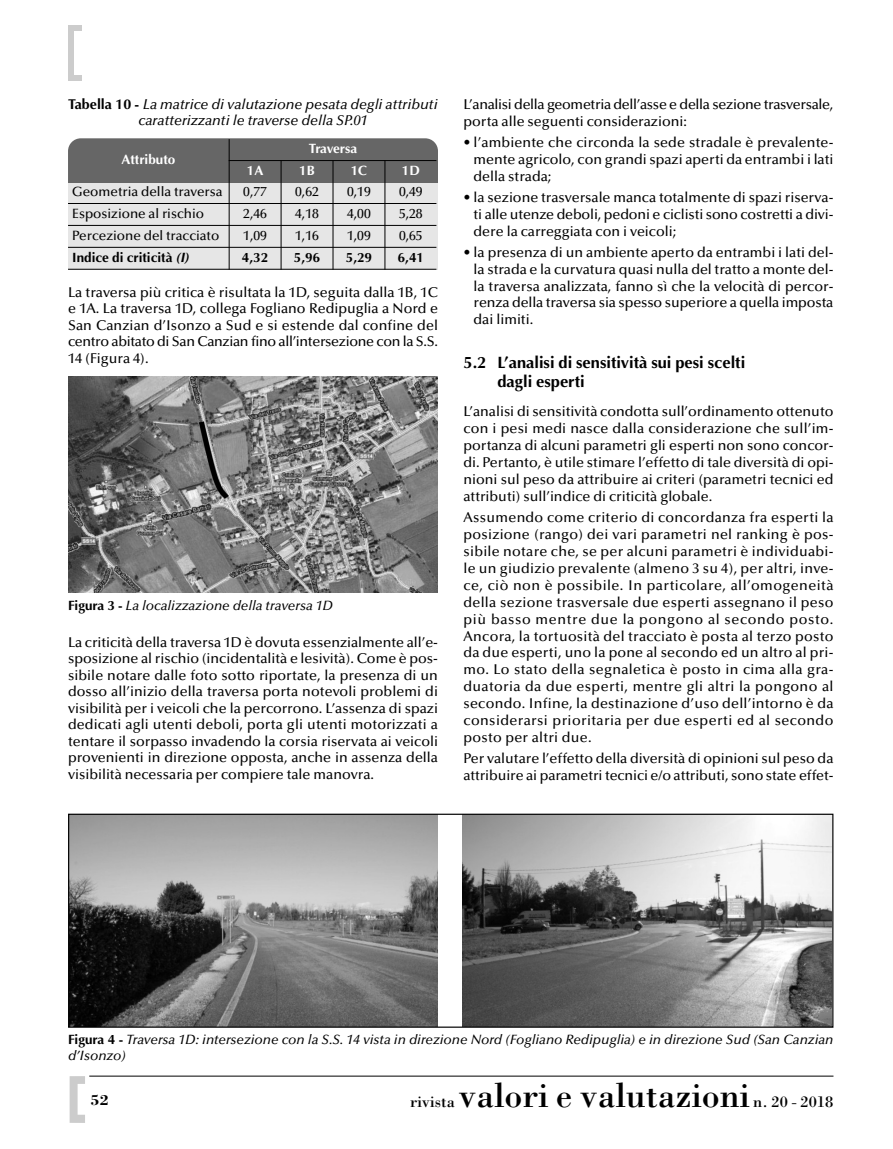
<style>
.page{position:relative;width:893px;height:1149px;background:#fff}
.page>*{position:absolute;margin:0;border:0;box-sizing:border-box;transform-origin:0 0}
.t1{font:36px "Bodoni";color:#000}
.t2{font:700 16.5px/18.5px "Optima";color:#000}
.t3{font:700 15px "Bodoni";color:#000}
.t4{font:500 14.25px/17px "Optima";color:#000;text-align:justify}
.t5{font:500 14.25px/17px "Optima";letter-spacing:-.02em;color:#000}
.t6{font:italic 500 14.25px/16.5px "Optima";color:#000;text-align:center}
.t7{font:italic 500 13.5px/15.8px "Optima";color:#000}
.t8{font:500 13.5px "Optima";color:#000}
.t9{font:700 13.5px "Optima";color:#000}
.t10{font:700 13.5px "Optima";color:#fff}
.t11{font:700 13.5px "Optima";letter-spacing:-.02em;color:#fff}
.s1{font-weight:700;font-style:normal}
.s2{font-style:italic}
.s3{font-size:16.5px}
</style>
<div class="page">
<div style="left:68px;top:26px;width:6px;height:51px;background:#ccc"></div>
<div style="left:68px;top:75px;width:13px;height:6px;background:#ccc"></div>
<div style="left:68px;top:26px;width:13px;height:5px;background:#ccc"></div>
<svg style="left:70px;top:1076px;width:15px;height:46px"></svg>
<hr style="left:89px;top:1075px;width:744px;height:1px;background:#000">
<div style="left:68px;top:138px;width:370px;height:61px;background:#666;border-radius:13px"></div>
<div style="left:68px;top:183px;width:370px;height:86px;background:#e6e6e6"></div>
<hr style="left:229px;top:139px;width:1px;height:130px;background:#000">
<hr style="left:281px;top:160px;width:1px;height:109px;background:#000">
<hr style="left:333px;top:160px;width:1px;height:109px;background:#000">
<hr style="left:384px;top:160px;width:1px;height:109px;background:#000">
<hr style="left:229px;top:160px;width:207px;height:1px;background:#000">
<hr style="left:68px;top:203px;width:368px;height:1px;background:#000">
<hr style="left:68px;top:225px;width:368px;height:1px;background:#000">
<hr style="left:68px;top:247px;width:368px;height:1px;background:#000">
<hr style="left:68px;top:269px;width:368px;height:1px;background:#000">
<img style="left:68px;top:376px;width:370px;height:216px">
<img style="left:70px;top:815px;width:368px;height:210px">
<img style="left:463px;top:815px;width:368px;height:210px">
<div style="left:68px;top:813px;width:765px;height:214px;border:1px solid #000"></div>
<p class="t6" style="left:68px;top:97px;width:371px"><span class="s1">Tabella 10 -</span> La matrice di valutazione pesata degli attributi caratterizzanti le traverse della SP.01</p>
<p class="t10" style="left:121px;top:151px;width:55px">Attributo</p>
<p class="t11" style="left:309px;top:140px;width:50px">Traversa</p>
<p class="t10" style="left:247px;top:162px;width:18px">1A</p>
<p class="t10" style="left:299px;top:162px;width:17px">1B</p>
<p class="t10" style="left:351px;top:162px;width:18px">1C</p>
<p class="t10" style="left:402px;top:162px;width:20px">1D</p>
<p class="t8" style="left:72px;top:186px;width:152px">Geometria della traversa</p>
<p class="t8" style="left:243px;top:186px;width:25px">0,77</p>
<p class="t8" style="left:295px;top:186px;width:25px">0,62</p>
<p class="t8" style="left:347px;top:186px;width:25px">0,19</p>
<p class="t8" style="left:399px;top:186px;width:25px">0,49</p>
<p class="t8" style="left:72px;top:208px;width:133px">Esposizione al rischio</p>
<p class="t8" style="left:243px;top:208px;width:25px">2,46</p>
<p class="t8" style="left:295px;top:208px;width:25px">4,18</p>
<p class="t8" style="left:347px;top:208px;width:25px">4,00</p>
<p class="t8" style="left:399px;top:208px;width:25px">5,28</p>
<p class="t8" style="left:72px;top:230px;width:149px">Percezione del tracciato</p>
<p class="t8" style="left:243px;top:230px;width:25px">1,09</p>
<p class="t8" style="left:295px;top:230px;width:25px">1,16</p>
<p class="t8" style="left:347px;top:230px;width:25px">1,09</p>
<p class="t8" style="left:399px;top:230px;width:25px">0,65</p>
<p class="t9" style="left:72px;top:249px;width:118px">Indice di criticità <span class="s2">(I)</span></p>
<p class="t9" style="left:242px;top:249px;width:28px">4,32</p>
<p class="t9" style="left:294px;top:249px;width:28px">5,96</p>
<p class="t9" style="left:346px;top:249px;width:28px">5,29</p>
<p class="t9" style="left:398px;top:249px;width:28px">6,41</p>
<p class="t4" style="left:68px;top:285px;width:371px;line-height:16.5px">La traversa più critica è risultata la 1D, seguita dalla 1B, 1C e 1A. La traversa 1D, collega Fogliano Redipuglia a Nord e San Canzian d’Isonzo a Sud e si estende dal confine del centro abitato di San Canzian fino all’intersezione con la S.S.<br>14 (Figura 4).</p>
<p class="t7" style="left:68px;top:599px;width:266px"><span class="s1">Figura 3 -</span> La localizzazione della traversa 1D</p>
<p class="t4" style="left:68px;top:635px;width:371px;line-height:16.5px">La criticità della traversa 1D è dovuta essenzialmente all’e&shy;sposizione al rischio (incidentalità e lesività). Come è pos&shy;sibile notare dalle foto sotto riportate, la presenza di un dosso all’inizio della traversa porta notevoli problemi di visibilità per i veicoli che la percorrono. L’assenza di spazi dedicati agli utenti deboli, porta gli utenti motorizzati a tentare il sorpasso invadendo la corsia riservata ai veicoli provenienti in direzione opposta, anche in assenza della visibilità necessaria per compiere tale manovra.</p>
<p class="t5" style="left:463px;top:97px;width:371px">L’analisi della geometria dell’asse e della sezione trasversale, porta alle seguenti considerazioni:</p>
<p class="t4" style="left:474px;top:135px;width:361px;text-indent:-10px">• l’ambiente che circonda la sede stradale è prevalente&shy;mente agricolo, con grandi spazi aperti da entrambi i lati della strada;</p>
<p class="t4" style="left:474px;top:190px;width:361px;text-indent:-10px">• la sezione trasversale manca totalmente di spazi riserva&shy;ti alle utenze deboli, pedoni e ciclisti sono costretti a divi&shy;dere la carreggiata con i veicoli;</p>
<p class="t4" style="left:474px;top:245px;width:361px;text-indent:-10px">• la presenza di un ambiente aperto da entrambi i lati del&shy;la strada e la curvatura quasi nulla del tratto a monte del&shy;la traversa analizzata, fanno sì che la velocità di percor&shy;renza della traversa sia spesso superiore a quella imposta dai limiti.</p>
<p class="t2" style="left:497px;top:353px;width:249px;text-indent:-34px">5.2 L’analisi di sensitività sui pesi scelti dagli esperti</p>
<p class="t4" style="left:463px;top:404px;width:371px">L’analisi di sensitività condotta sull’ordinamento ottenuto con i pesi medi nasce dalla considerazione che sull’im&shy;portanza di alcuni parametri gli esperti non sono concor&shy;di. Pertanto, è utile stimare l’effetto di tale diversità di opi&shy;nioni sul peso da attribuire ai criteri (parametri tecnici ed attributi) sull’indice di criticità globale.</p>
<p class="t4" style="left:463px;top:510px;width:371px">Assumendo come criterio di concordanza fra esperti la posizione (rango) dei vari parametri nel ranking è pos&shy;sibile notare che, se per alcuni parametri è individuabi&shy;le un giudizio prevalente (almeno 3 su 4), per altri, inve&shy;ce, ciò non è possibile. In particolare, all’omogeneità della sezione trasversale due esperti assegnano il peso più basso mentre due la pongono al secondo posto.<br>Ancora, la tortuosità del tracciato è posta al terzo posto da due esperti, uno la pone al secondo ed un altro al pri&shy;mo. Lo stato della segnaletica è posto in cima alla gra&shy;duatoria da due esperti, mentre gli altri la pongono al secondo. Infine, la destinazione d’uso dell’intorno è da considerarsi prioritaria per due esperti ed al secondo posto per altri due.</p>
<p class="t4" style="left:463px;top:751px;width:371px">Per valutare l’effetto della diversità di opinioni sul peso da attribuire ai parametri tecnici e/o attributi, sono state effet-</p>
<p class="t7" style="left:68px;top:1032px;width:767px"><span class="s1">Figura 4 -</span> Traversa 1D: intersezione con la S.S. 14 vista in direzione Nord (Fogliano Redipuglia) e in direzione Sud (San Canzian d’Isonzo)</p>
<p class="t3" style="left:91px;top:1090px;width:20px">52</p>
<h1 class="t1" style="left:410px;top:1072px;width:425px"><span class="s3">rivista</span> valori e valutazioni <span class="s3">n. 20 - 2018</span></h1>
</div>
